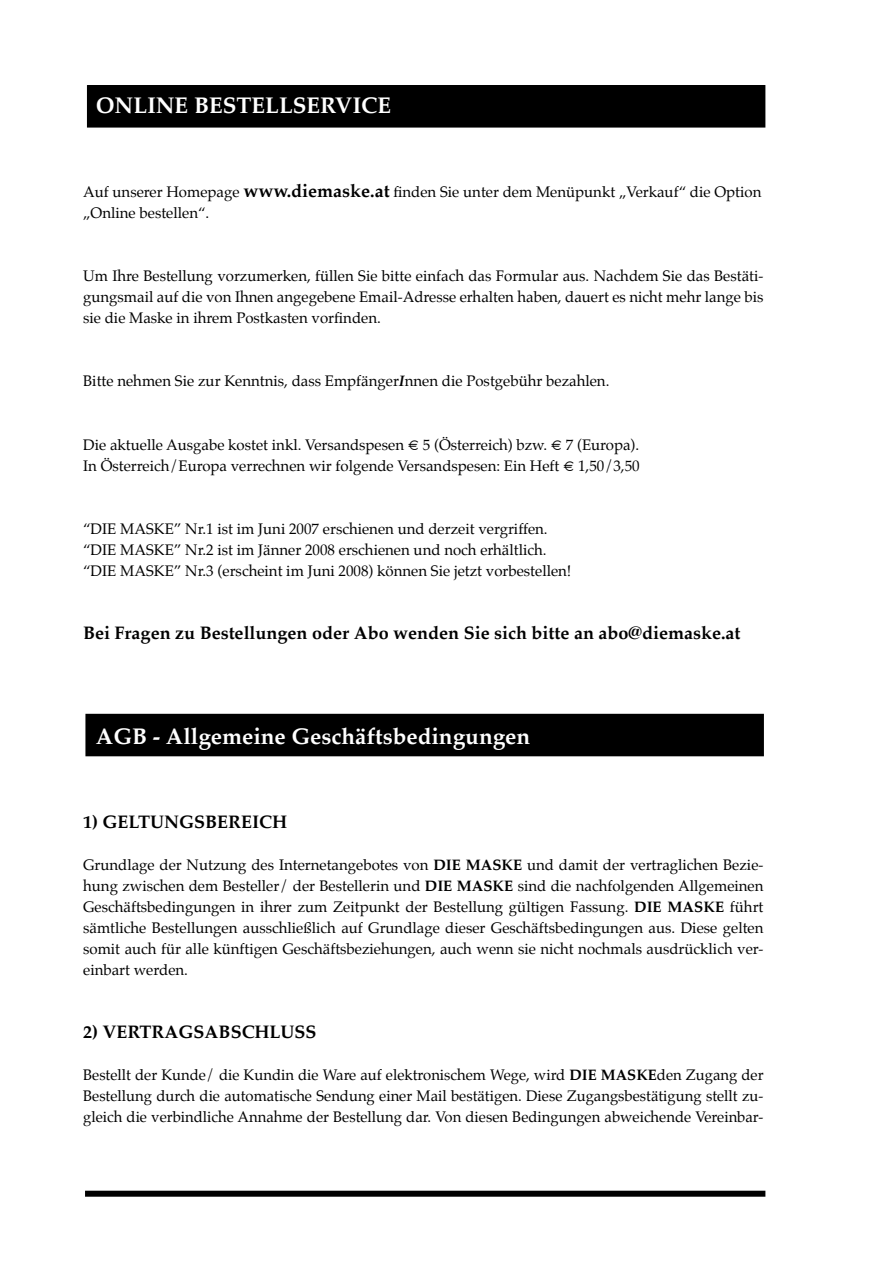
<style>
.page{position:relative;width:893px;height:1263px;background:#fff}
.page>*{position:absolute;margin:0;border:0;box-sizing:border-box;transform-origin:0 0}
.t1{font:700 22.5px "Palatino";color:#fff}
.t2{font:700 18px "Palatino";color:#000}
.t3{font:15px/21px "Palatino";color:#000}
.s1{font-weight:700;font-size:18px}
.s2{font-weight:700;font-style:italic}
.s3{font-weight:700}
</style>
<div class="page">
<div style="left:88px;top:86px;width:677px;height:41px;background:#000"></div>
<div style="left:87px;top:85px;width:678px;height:43px;border:2px solid #000"></div>
<div style="left:86px;top:714px;width:677px;height:41px;background:#000"></div>
<div style="left:85px;top:714px;width:679px;height:42px;border:2px solid #000"></div>
<div style="left:85px;top:1191px;width:680px;height:6px;background:#000"></div>
<h1 class="t1" style="left:96px;top:87px;width:297px">ONLINE BESTELLSERVICE</h1>
<p class="t3" style="left:83px;top:182px;width:680px">Auf unserer Homepage <span class="s1">www.diemaske.at</span> finden Sie unter dem Menüpunkt „Verkauf“ die Option „Online bestellen“.</p>
<p class="t3" style="left:83px;top:266px;width:682px;text-align:justify">Um Ihre Bestellung vorzumerken, füllen Sie bitte einfach das Formular aus. Nachdem Sie das Bestäti&shy;gungsmail auf die von Ihnen angegebene Email-Adresse erhalten haben, dauert es nicht mehr lange bis sie die Maske in ihrem Postkasten vorfinden.</p>
<p class="t3" style="left:83px;top:371px;width:528px">Bitte nehmen Sie zur Kenntnis, dass Empfänger<span class="s2">I</span>nnen die Postgebühr bezahlen.</p>
<p class="t3" style="left:83px;top:434px;width:558px">Die aktuelle Ausgabe kostet inkl. Versandspesen € 5 (Österreich) bzw. € 7 (Europa).<br>In Österreich/Europa verrechnen wir folgende Versandspesen: Ein Heft € 1,50/3,50</p>
<p class="t3" style="left:83px;top:518px;width:490px">“DIE MASKE” Nr.1 ist im Juni 2007 erschienen und derzeit vergriffen. “DIE MASKE” Nr.2 ist im Jänner 2008 erschienen und noch erhältlich. “DIE MASKE” Nr.3 (erscheint im Juni 2008) können Sie jetzt vorbestellen!</p>
<p class="t2" style="left:83px;top:617px;width:659px">Bei Fragen zu Bestellungen oder Abo wenden Sie sich bitte an abo@diemaske.at</p>
<h1 class="t1" style="left:96px;top:717px;width:436px">AGB - Allgemeine Geschäftsbedingungen</h1>
<p class="t2" style="left:83px;top:806px;width:206px">1) GELTUNGSBEREICH</p>
<p class="t3" style="left:83px;top:854px;width:682px;text-align:justify">Grundlage der Nutzung des Internetangebotes von <span class="s3">DIE MASKE</span> und damit der vertraglichen Bezie&shy;hung zwischen dem Besteller/ der Bestellerin und <span class="s3">DIE MASKE</span> sind die nachfolgenden Allgemeinen Geschäftsbedingungen in ihrer zum Zeitpunkt der Bestellung gültigen Fassung. <span class="s3">DIE MASKE</span> führt sämtliche Bestellungen ausschließlich auf Grundlage dieser Geschäftsbedingungen aus. Diese gelten somit auch für alle künftigen Geschäftsbeziehungen, auch wenn sie nicht nochmals ausdrücklich ver&shy;einbart werden.</p>
<p class="t2" style="left:83px;top:1016px;width:235px">2) VERTRAGSABSCHLUSS</p>
<p class="t3" style="left:83px;top:1064px;width:682px;text-align:justify">Bestellt der Kunde/ die Kundin die Ware auf elektronischem Wege, wird <span class="s3">DIE MASKE</span>den Zugang der Bestellung durch die automatische Sendung einer Mail bestätigen. Diese Zugangsbestätigung stellt zu&shy;gleich die verbindliche Annahme der Bestellung dar. Von diesen Bedingungen abweichende Vereinbar-</p>
</div>
